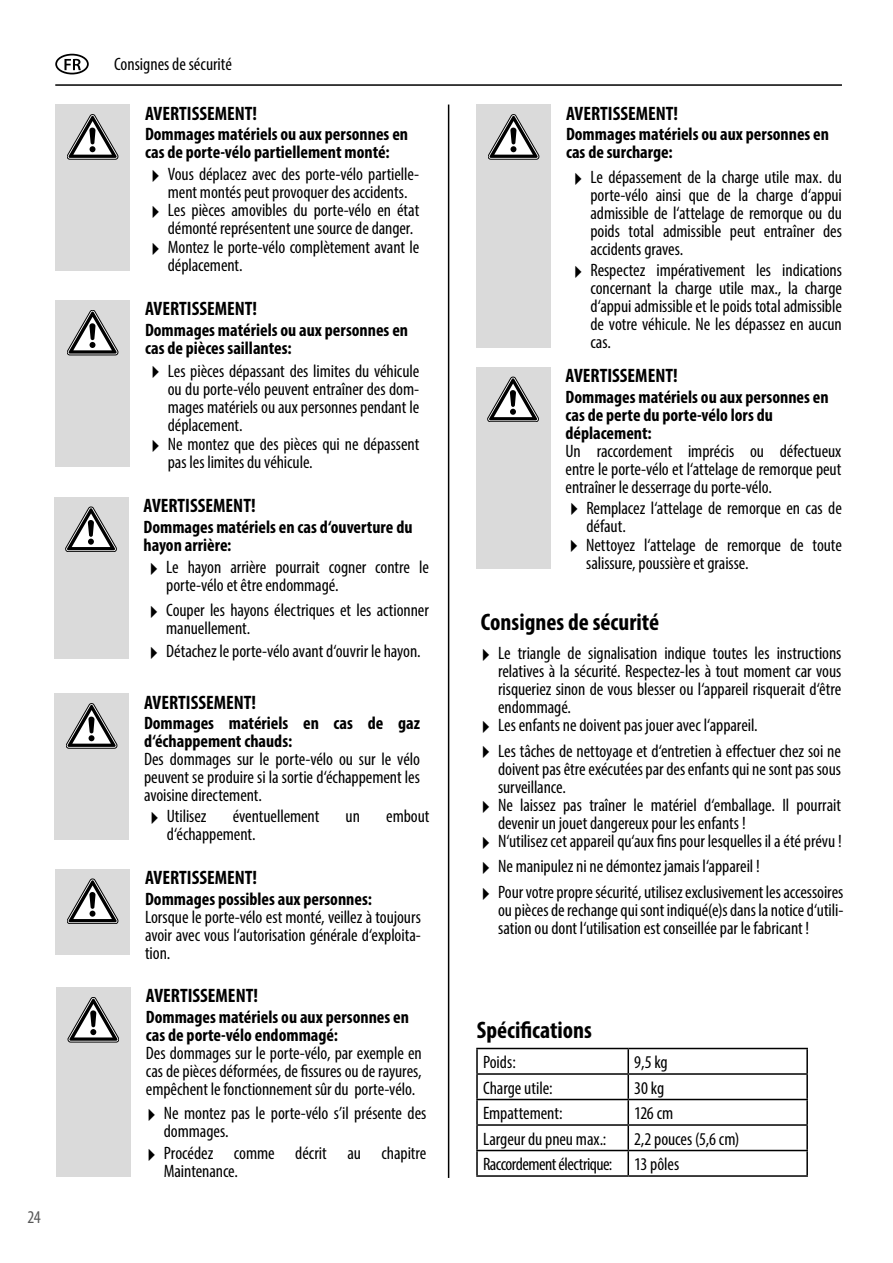
<style>
.page{position:relative;width:893px;height:1263px;background:#fff}
.page>*{position:absolute;margin:0;border:0;box-sizing:border-box;transform-origin:0 0}
.t1{font:700 condensed 24px "Myriad Pro";color:#000}
.t2{font:700 condensed 19.5px "Myriad Pro";color:#000}
.t3{font:condensed 18px/18px "Myriad Pro";letter-spacing:-.005em;color:#000;text-align:justify}
.t4{font:700 condensed 18px/18px "Myriad Pro";color:#000}
.t5{font:condensed 18px/25.5px "Myriad Pro";letter-spacing:-.025em;color:#000}
.t6{font:condensed 18px "Myriad Pro";color:#575757}
</style>
<div class="page">
<hr style="left:55px;top:84px;width:787px;height:2px;background:#000">
<hr style="left:448px;top:105px;width:1px;height:1073px;background:#000">
<hr style="left:476px;top:1048px;width:152px;height:1px;background:#000">
<hr style="left:476px;top:1049px;width:2px;height:24px;background:#000">
<hr style="left:628px;top:1048px;width:180px;height:1px;background:#000">
<hr style="left:627px;top:1049px;width:2px;height:24px;background:#000">
<hr style="left:806px;top:1049px;width:2px;height:24px;background:#000">
<hr style="left:476px;top:1073px;width:152px;height:2px;background:#000">
<hr style="left:476px;top:1075px;width:2px;height:24px;background:#000">
<hr style="left:628px;top:1073px;width:180px;height:2px;background:#000">
<hr style="left:627px;top:1075px;width:2px;height:24px;background:#000">
<hr style="left:806px;top:1075px;width:2px;height:24px;background:#000">
<hr style="left:476px;top:1099px;width:152px;height:1px;background:#000">
<hr style="left:476px;top:1100px;width:2px;height:24px;background:#000">
<hr style="left:628px;top:1099px;width:180px;height:1px;background:#000">
<hr style="left:627px;top:1100px;width:2px;height:24px;background:#000">
<hr style="left:806px;top:1100px;width:2px;height:24px;background:#000">
<hr style="left:476px;top:1124px;width:152px;height:2px;background:#000">
<hr style="left:476px;top:1126px;width:2px;height:24px;background:#000">
<hr style="left:628px;top:1124px;width:180px;height:2px;background:#000">
<hr style="left:627px;top:1126px;width:2px;height:24px;background:#000">
<hr style="left:806px;top:1126px;width:2px;height:24px;background:#000">
<hr style="left:476px;top:1150px;width:152px;height:1px;background:#000">
<hr style="left:476px;top:1151px;width:2px;height:24px;background:#000">
<hr style="left:628px;top:1150px;width:180px;height:1px;background:#000">
<hr style="left:627px;top:1151px;width:2px;height:24px;background:#000">
<hr style="left:806px;top:1151px;width:2px;height:24px;background:#000">
<hr style="left:476px;top:1175px;width:152px;height:2px;background:#000">
<hr style="left:628px;top:1175px;width:180px;height:2px;background:#000">
<div style="left:476px;top:105px;width:75px;height:243px;background:#dadada"></div>
<svg style="left:488px;top:114px;width:51px;height:45px"></svg>
<div style="left:55px;top:300px;width:75px;height:167px;background:#dadada"></div>
<svg style="left:67px;top:310px;width:51px;height:45px"></svg>
<div style="left:54px;top:497px;width:74px;height:161px;background:#dadada"></div>
<svg style="left:65px;top:507px;width:52px;height:45px"></svg>
<div style="left:54px;top:693px;width:75px;height:147px;background:#dadada"></div>
<svg style="left:66px;top:703px;width:51px;height:45px"></svg>
<div style="left:55px;top:869px;width:75px;height:86px;background:#dadada"></div>
<svg style="left:67px;top:879px;width:51px;height:45px"></svg>
<div style="left:56px;top:987px;width:75px;height:190px;background:#dadada"></div>
<svg style="left:68px;top:997px;width:51px;height:45px"></svg>
<div style="left:476px;top:367px;width:74px;height:202px;background:#dadada"></div>
<svg style="left:487px;top:377px;width:52px;height:45px"></svg>
<div style="left:55px;top:54px;width:34px;height:20px;border:2px solid #000;border-radius:50%"></div>
<svg style="left:64px;top:59px;width:17px;height:11px"></svg>
<div style="left:55px;top:105px;width:75px;height:166px;background:#dadada"></div>
<svg style="left:67px;top:114px;width:51px;height:45px"></svg>
<p class="t6" style="left:28px;top:1206px;width:15px">24</p>
<p class="t3" style="left:114px;top:55px;width:119px">Consignes de sécurité</p>
<p class="t2" style="left:145px;top:101px;width:114px">AVERTISSEMENT!</p>
<p class="t4" style="left:145px;top:125px;width:265px">Dommages matériels ou aux personnes en cas de porte-vélo partiellement monté:</p>
<p class="t3" style="left:168px;top:183px;width:241px">ment montés peut provoquer des accidents.</p>
<p class="t3" style="left:145px;top:165px;width:275px">✔ Vous déplacez avec des porte-vélo partielle-</p>
<p class="t3" style="left:168px;top:219px;width:247px">démonté représentent une source de danger.</p>
<p class="t3" style="left:145px;top:201px;width:275px">✔ Les pièces amovibles du porte-vélo en état</p>
<p class="t3" style="left:168px;top:256px;width:76px">déplacement.</p>
<p class="t3" style="left:145px;top:238px;width:275px">✔ Montez le porte-vélo complètement avant le</p>
<p class="t2" style="left:145px;top:297px;width:114px">AVERTISSEMENT!</p>
<p class="t4" style="left:145px;top:320px;width:265px">Dommages matériels ou aux personnes en cas de pièces saillantes:</p>
<p class="t3" style="left:168px;top:379px;width:253px">ou du porte-vélo peuvent entraîner des dom&shy;mages matériels ou aux personnes pendant le déplacement.</p>
<p class="t3" style="left:145px;top:361px;width:275px">✔ Les pièces dépassant des limites du véhicule</p>
<p class="t3" style="left:145px;top:435px;width:275px">✔ Ne montez que des pièces qui ne dépassent</p>
<p class="t3" style="left:168px;top:453px;width:146px">pas les limites du véhicule.</p>
<p class="t2" style="left:144px;top:493px;width:114px">AVERTISSEMENT!</p>
<p class="t4" style="left:144px;top:517px;width:271px">Dommages matériels en cas d‘ouverture du hayon arrière:</p>
<p class="t3" style="left:166px;top:576px;width:174px">porte-vélo et être endommagé.</p>
<p class="t3" style="left:144px;top:558px;width:287px">✔ Le hayon arrière pourrait cogner contre le</p>
<p class="t3" style="left:144px;top:601px;width:286px">✔ Couper les hayons électriques et les actionner</p>
<p class="t3" style="left:144px;top:642px;width:278px">✔ Détachez le porte-vélo avant d‘ouvrir le hayon.</p>
<p class="t2" style="left:144px;top:690px;width:114px">AVERTISSEMENT!</p>
<p class="t4" style="left:144px;top:714px;width:277px">Dommages matériels en cas de gaz d‘échappement chauds:</p>
<p class="t3" style="left:144px;top:750px;width:277px">Des dommages sur le porte-vélo ou sur le vélo peuvent se produire si la sortie d‘échappement les avoisine directement.</p>
<p class="t3" style="left:233px;top:807px;width:88px">éventuellement</p>
<p class="t3" style="left:346px;top:807px;width:16px">un</p>
<p class="t3" style="left:386px;top:807px;width:45px">embout</p>
<p class="t3" style="left:167px;top:825px;width:90px">d‘échappement.</p>
<p class="t3" style="left:166px;top:619px;width:85px">manuellement.</p>
<p class="t3" style="left:144px;top:807px;width:64px">✔ Utilisez</p>
<p class="t2" style="left:145px;top:865px;width:114px">AVERTISSEMENT!</p>
<p class="t4" style="left:145px;top:889px;width:229px">Dommages possibles aux personnes:</p>
<p class="t3" style="left:145px;top:907px;width:277px">Lorsque le porte-vélo est monté, veillez à toujours avoir avec vous l‘autorisation générale d‘exploita&shy;tion.</p>
<p class="t2" style="left:146px;top:984px;width:114px">AVERTISSEMENT!</p>
<p class="t4" style="left:146px;top:1007px;width:265px">Dommages matériels ou aux personnes en cas de porte-vélo endommagé:</p>
<p class="t3" style="left:146px;top:1044px;width:277px">Des dommages sur le porte-vélo, par exemple en cas de pièces déformées, de fissures ou de rayures, empêchent le fonctionnement sûr du porte-vélo.</p>
<p class="t3" style="left:164px;top:1122px;width:66px">dommages.</p>
<p class="t3" style="left:142px;top:1104px;width:286px">✔ Ne montez pas le porte-vélo s’il présente des</p>
<p class="t3" style="left:142px;top:1143px;width:286px">✔ Procédez comme décrit au chapitre</p>
<p class="t3" style="left:164px;top:1161px;width:76px">Maintenance.</p>
<p class="t2" style="left:566px;top:101px;width:114px">AVERTISSEMENT!</p>
<p class="t4" style="left:566px;top:125px;width:265px">Dommages matériels ou aux personnes en cas de surcharge:</p>
<p class="t3" style="left:568px;top:168px;width:275px">✔ Le dépassement de la charge utile max. du</p>
<p class="t3" style="left:590px;top:186px;width:253px">porte-vélo ainsi que de la charge d‘appui admissible de l‘attelage de remorque ou du poids total admissible peut entraîner des accidents graves.</p>
<p class="t3" style="left:568px;top:261px;width:275px">✔ Respectez impérativement les indications</p>
<p class="t3" style="left:590px;top:279px;width:253px">concernant la charge utile max., la charge d‘appui admissible et le poids total admissible de votre véhicule. Ne les dépassez en aucun cas.</p>
<p class="t2" style="left:566px;top:363px;width:114px">AVERTISSEMENT!</p>
<p class="t4" style="left:566px;top:387px;width:265px">Dommages matériels ou aux personnes en cas de perte du porte-vélo lors du déplacement:</p>
<p class="t3" style="left:566px;top:441px;width:277px">Un raccordement imprécis ou défectueux entre le porte-vélo et l‘attelage de remorque peut entraîner le desserrage du porte-vélo.</p>
<p class="t3" style="left:586px;top:498px;width:257px">Remplacez l‘attelage de remorque en cas de défaut.</p>
<p class="t3" style="left:586px;top:553px;width:164px">salissure, poussière et graisse.</p>
<p class="t3" style="left:564px;top:535px;width:280px">✔ Nettoyez l‘attelage de remorque de toute</p>
<h1 class="t1" style="left:481px;top:607px;width:180px">Consignes de sécurité</h1>
<p class="t3" style="left:498px;top:644px;width:345px">Le triangle de signalisation indique toutes les instructions relatives à la sécurité. Respectez-les à tout moment car vous risqueriez sinon de vous blesser ou l‘appareil risquerait d‘être endommagé.</p>
<p class="t3" style="left:498px;top:712px;width:344px;line-height:25.5px;text-indent:-22px">✔ Les enfants ne doivent pas jouer avec l‘appareil.<br>Les tâches de nettoyage et d‘entretien à effectuer chez soi ne</p>
<p class="t3" style="left:498px;top:759px;width:344px">doivent pas être exécutées par des enfants qui ne sont pas sous surveillance.</p>
<p class="t3" style="left:498px;top:814px;width:249px">devenir un jouet dangereux pour les enfants !</p>
<p class="t3" style="left:476px;top:796px;width:367px">✔ Ne laissez pas traîner le matériel d‘emballage. Il pourrait</p>
<p class="t3" style="left:476px;top:832px;width:368px">✔ N‘utilisez cet appareil qu‘aux fins pour lesquelles il a été prévu !</p>
<p class="t3" style="left:476px;top:857px;width:286px">✔ Ne manipulez ni ne démontez jamais l‘appareil !</p>
<p class="t3" style="left:476px;top:883px;width:369px">✔ Pour votre propre sécurité, utilisez exclusivement les accessoires</p>
<p class="t3" style="left:498px;top:901px;width:347px">ou pièces de rechange qui sont indiqué(e)s dans la notice d‘utili&shy;sation ou dont l‘utilisation est conseillée par le fabricant !</p>
<h1 class="t1" style="left:477px;top:1014px;width:117px">Spécifications</h1>
<p class="t3" style="left:483px;top:1053px;width:34px">Poids:</p>
<p class="t3" style="left:634px;top:1053px;width:35px">9,5 kg</p>
<p class="t3" style="left:483px;top:1078px;width:71px">Charge utile:</p>
<p class="t3" style="left:634px;top:1078px;width:31px">30 kg</p>
<p class="t3" style="left:483px;top:1104px;width:81px">Empattement:</p>
<p class="t3" style="left:634px;top:1104px;width:41px">126 cm</p>
<p class="t3" style="left:483px;top:1129px;width:125px">Largeur du pneu max.:</p>
<p class="t5" style="left:483px;top:1125px;width:258px;text-indent:151px">2,2 pouces (5,6 cm)<br>Raccordement électrique: 13 pôles</p>
</div>
